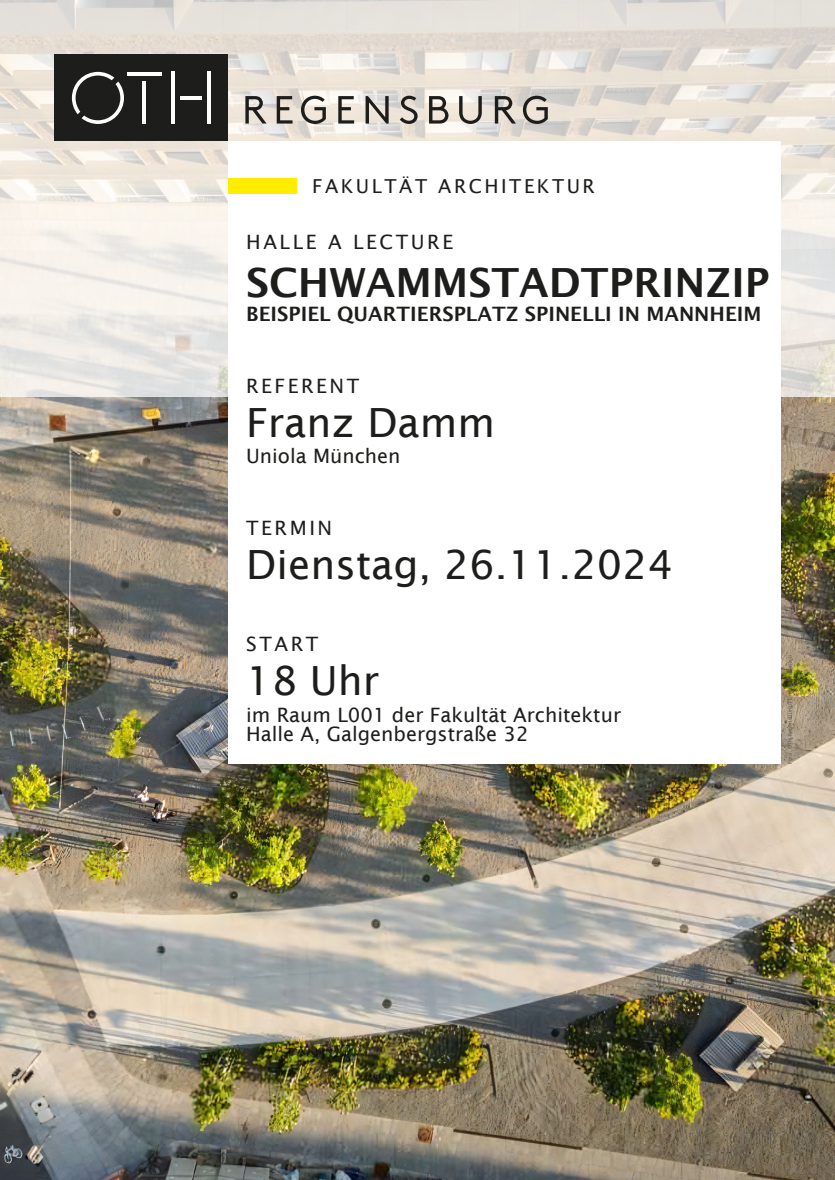
<style>
.page{position:relative;width:835px;height:1180px;background:#fff}
.page>*{position:absolute;margin:0;border:0;box-sizing:border-box;transform-origin:0 0}
.t1{font:40.25px "Lucida Sans";color:#1d1d1b}
.t2{font:600 40.25px "Lucida Sans";color:#1d1d1b}
.t3{font:19.84px/19px "Lucida Sans";color:#1d1d1b}
.t4{font:600 19.84px "Lucida Sans";color:#1d1d1b}
.t5{font:19.81px "Lucida Sans";letter-spacing:.13em;color:#1d1d1b}
.t6{font:19.81px "Lucida Sans";color:#1d1d1b}
.t7{font:19.25px "Lucida Sans";letter-spacing:.13em;color:#1d1d1b}
.t8{font:5.25px "Lucida Sans";color:#61605f}
</style>
<div class="page">
<img style="left:0;top:396px;width:834px;height:784px">
<div style="left:0;top:0;width:834px;height:396px;background:#fff;opacity:.75"></div>
<div style="left:54px;top:54px;width:174px;height:87px;background:#1d1d1b"></div>
<hr style="left:127px;top:72px;width:34px;height:4px;background:#fff">
<hr style="left:142px;top:81px;width:4px;height:43px;background:#fff">
<hr style="left:180px;top:96px;width:21px;height:4px;background:#fff">
<hr style="left:171px;top:72px;width:3px;height:52px;background:#fff">
<hr style="left:207px;top:72px;width:4px;height:52px;background:#fff">
<svg style="left:72px;top:72px;width:52px;height:52px"></svg>
<svg style="left:245px;top:96px;width:21px;height:28px"></svg>
<svg style="left:277px;top:96px;width:15px;height:28px"></svg>
<svg style="left:301px;top:96px;width:25px;height:28px"></svg>
<svg style="left:338px;top:96px;width:16px;height:28px"></svg>
<svg style="left:365px;top:96px;width:23px;height:28px"></svg>
<svg style="left:400px;top:96px;width:17px;height:28px"></svg>
<svg style="left:429px;top:96px;width:19px;height:28px"></svg>
<svg style="left:459px;top:96px;width:23px;height:28px"></svg>
<svg style="left:495px;top:96px;width:21px;height:28px"></svg>
<svg style="left:523px;top:96px;width:24px;height:28px"></svg>
<div style="left:228px;top:141px;width:552px;height:175px;background:#fff"></div>
<div style="left:228px;top:178px;width:68px;height:15px;background:#ffed00"></div>
<div style="left:228px;top:196px;width:552px;height:567px;background:#fff"></div>
<p class="t7" style="left:312px;top:178px;width:284px">FAKULTÄT ARCHITEKTUR</p>
<p class="t5" style="left:246px;top:233px;width:208px">HALLE A LECTURE</p>
<h1 class="t2" style="left:246px;top:266px;width:524px">SCHWAMMSTADTPRINZIP</h1>
<p class="t4" style="left:246px;top:306px;width:517px">BEISPIEL QUARTIERSPLATZ SPINELLI IN MANNHEIM</p>
<p class="t5" style="left:246px;top:378px;width:114px">REFERENT</p>
<h1 class="t1" style="left:246px;top:405px;width:250px">Franz Damm</h1>
<p class="t6" style="left:246px;top:448px;width:156px">Uniola München</p>
<p class="t5" style="left:246px;top:520px;width:88px">TERMIN</p>
<h1 class="t1" style="left:246px;top:548px;width:428px">Dienstag, 26.11.2024</h1>
<p class="t5" style="left:246px;top:636px;width:74px">START</p>
<h1 class="t1" style="left:246px;top:663px;width:135px">18 Uhr</h1>
<p class="t3" style="left:246px;top:707px;width:376px">im Raum L001 der Fakultät Architektur<br>Halle A, Galgenbergstraße 32</p>
<p class="t8" style="left:787px;top:763px;width:110px;rotate:-90deg">Foto: OTH Regensburg/Florian Hammerich</p>
</div>
